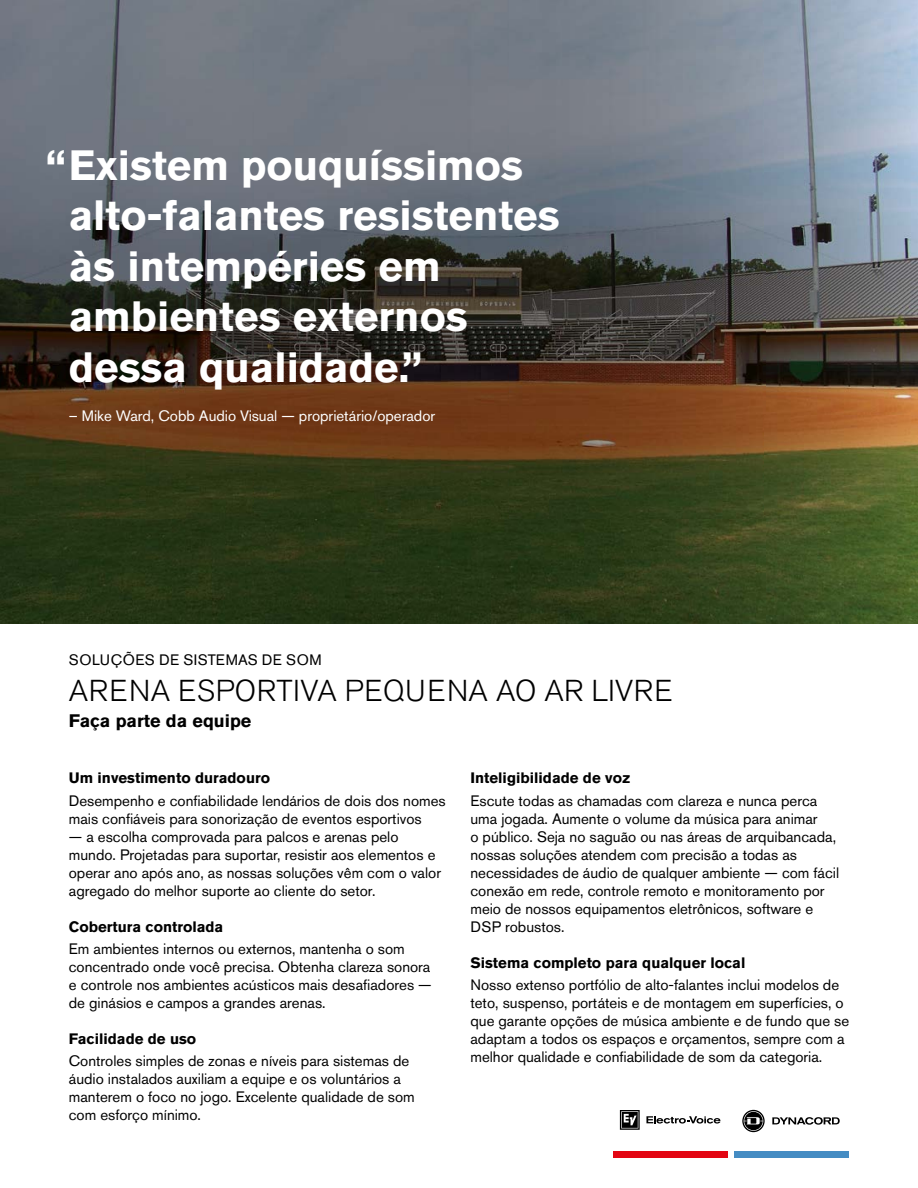
<style>
.page{position:relative;width:918px;height:1188px;background:#fff}
.page>*{position:absolute;margin:0;border:0;box-sizing:border-box;transform-origin:0 0}
.t1{font:700 42px/50.4px "Akzidenz Grotesk Pro";color:#fff}
.t2{font:300 30px "Akzidenz Grotesk Pro";letter-spacing:.01em;color:#000}
.t3{font:700 18px "Akzidenz Grotesk Pro";color:#000}
.t4{font:15px/18px "Akzidenz Grotesk Pro";color:#000}
.t5{font:700 15px "Akzidenz Grotesk Pro";color:#000}
.t6{font:15px "Akzidenz Grotesk Pro";color:#fff}
.t7{font:15px "Akzidenz Grotesk Pro";letter-spacing:.03em;color:#000}
</style>
<div class="page">
<img style="left:0;top:0;width:918px;height:624px">
<div style="left:613px;top:1151px;width:114px;height:7px;background:#e30613"></div>
<svg style="left:772px;top:1117px;width:68px;height:8px"></svg>
<svg style="left:742px;top:1110px;width:23px;height:22px"></svg>
<svg style="left:646px;top:1116px;width:74px;height:8px"></svg>
<svg style="left:620px;top:1110px;width:20px;height:20px"></svg>
<div style="left:734px;top:1151px;width:115px;height:7px;background:#458cc3"></div>
<h1 class="t1" style="left:69px;top:140px;width:492px;text-indent:-23px">“Existem pouquíssimos alto-falantes resistentes às intempéries em ambientes externos dessa qualidade.”</h1>
<p class="t6" style="left:69px;top:406px;width:368px">– Mike Ward, Cobb Audio Visual — proprietário/operador</p>
<p class="t7" style="left:69px;top:650px;width:254px">SOLUÇÕES DE SISTEMAS DE SOM</p>
<h2 class="t2" style="left:69px;top:671px;width:605px">ARENA ESPORTIVA PEQUENA AO AR LIVRE</h2>
<p class="t3" style="left:69px;top:709px;width:184px">Faça parte da equipe</p>
<p class="t5" style="left:69px;top:768px;width:203px">Um investimento duradouro</p>
<p class="t4" style="left:69px;top:791px;width:378px">Desempenho e confiabilidade lendários de dois dos nomes mais confiáveis para sonorização de eventos esportivos</p>
<p class="t4" style="left:69px;top:827px;width:374px">— a escolha comprovada para palcos e arenas pelo mundo. Projetadas para suportar, resistir aos elementos e operar ano após ano, as nossas soluções vêm com o valor agregado do melhor suporte ao cliente do setor.</p>
<p class="t5" style="left:69px;top:917px;width:156px">Cobertura controlada</p>
<p class="t4" style="left:69px;top:940px;width:364px">Em ambientes internos ou externos, mantenha o som concentrado onde você precisa. Obtenha clareza sonora e controle nos ambientes acústicos mais desafiadores — de ginásios e campos a grandes arenas.</p>
<p class="t5" style="left:69px;top:1029px;width:129px">Facilidade de uso</p>
<p class="t4" style="left:69px;top:1052px;width:347px">Controles simples de zonas e níveis para sistemas de áudio instalados auxiliam a equipe e os voluntários a manterem o foco no jogo. Excelente qualidade de som com esforço mínimo.</p>
<p class="t5" style="left:470px;top:768px;width:161px">Inteligibilidade de voz</p>
<p class="t4" style="left:470px;top:791px;width:370px">Escute todas as chamadas com clareza e nunca perca uma jogada. Aumente o volume da música para animar<br>o público. Seja no saguão ou nas áreas de arquibancada, nossas soluções atendem com precisão a todas as necessidades de áudio de qualquer ambiente — com fácil conexão em rede, controle remoto e monitoramento por meio de nossos equipamentos eletrônicos, software e DSP robustos.</p>
<p class="t5" style="left:470px;top:953px;width:276px">Sistema completo para qualquer local</p>
<p class="t4" style="left:470px;top:976px;width:380px">Nosso extenso portfólio de alto-falantes inclui modelos de teto, suspenso, portáteis e de montagem em superfícies, o que garante opções de música ambiente e de fundo que se adaptam a todos os espaços e orçamentos, sempre com a melhor qualidade e confiabilidade de som da categoria.</p>
</div>
